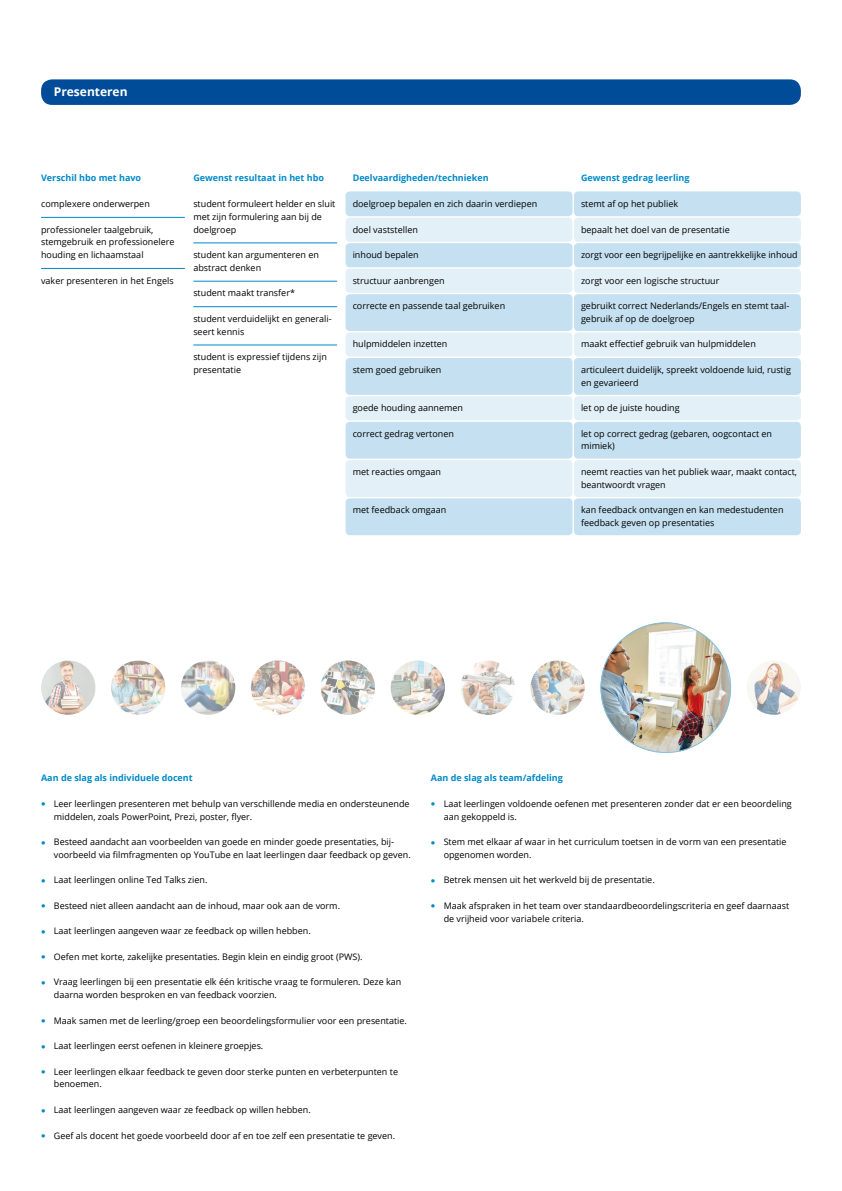
<style>
.page{position:relative;width:842px;height:1191px;background:#fff}
.page>*{position:absolute;margin:0;border:0;box-sizing:border-box;transform-origin:0 0}
.Hoofstuk{font:700 12px "Open Sans";color:#fff}
.Lopende_tekst_-_opso{font:9px/12.8px "Open Sans";color:#000}
.Tabel{font:9px/12.8px "Open Sans";color:#000}
.Lopende_tekst{font:9px/12.8px "Open Sans";color:#000}
.Tussenkopje{font:700 9px "Open Sans";color:#008ac9}
.s1{font-family:"Frutiger";font-weight:900;color:#008ac9}
</style>
<div class="page">
<img style="left:600px;top:622px;width:131px;height:131px;border-radius:65px">
<div style="left:41px;top:79px;width:760px;height:26px;background:#004c98;border-radius:11px"></div>
<div style="left:346px;top:218px;width:226px;height:24px;background:#e3f0f8;border-radius:4px"></div>
<div style="left:574px;top:218px;width:227px;height:24px;background:#e3f0f8;border-radius:4px"></div>
<div style="left:346px;top:191px;width:226px;height:25px;background:#c5e1f1;border-radius:4px"></div>
<div style="left:346px;top:243px;width:226px;height:24px;background:#c5e1f1;border-radius:4px"></div>
<div style="left:574px;top:191px;width:227px;height:25px;background:#c5e1f1;border-radius:4px"></div>
<div style="left:574px;top:243px;width:227px;height:24px;background:#c5e1f1;border-radius:4px"></div>
<div style="left:346px;top:269px;width:226px;height:24px;background:#e3f0f8;border-radius:4px"></div>
<div style="left:346px;top:294px;width:226px;height:37px;background:#c5e1f1;border-radius:4px"></div>
<div style="left:346px;top:358px;width:226px;height:37px;background:#c5e1f1;border-radius:4px"></div>
<div style="left:346px;top:422px;width:226px;height:37px;background:#c5e1f1;border-radius:4px"></div>
<div style="left:346px;top:498px;width:226px;height:37px;background:#c5e1f1;border-radius:4px"></div>
<div style="left:346px;top:332px;width:226px;height:24px;background:#e3f0f8;border-radius:4px"></div>
<div style="left:346px;top:396px;width:226px;height:24px;background:#e3f0f8;border-radius:4px"></div>
<div style="left:346px;top:460px;width:226px;height:37px;background:#e3f0f8;border-radius:4px"></div>
<div style="left:574px;top:269px;width:227px;height:24px;background:#e3f0f8;border-radius:4px"></div>
<div style="left:574px;top:294px;width:227px;height:37px;background:#c5e1f1;border-radius:4px"></div>
<div style="left:574px;top:358px;width:227px;height:37px;background:#c5e1f1;border-radius:4px"></div>
<div style="left:574px;top:422px;width:227px;height:37px;background:#c5e1f1;border-radius:4px"></div>
<div style="left:574px;top:498px;width:227px;height:37px;background:#c5e1f1;border-radius:4px"></div>
<div style="left:574px;top:332px;width:227px;height:24px;background:#e3f0f8;border-radius:4px"></div>
<div style="left:574px;top:396px;width:227px;height:24px;background:#e3f0f8;border-radius:4px"></div>
<div style="left:574px;top:460px;width:227px;height:37px;background:#e3f0f8;border-radius:4px"></div>
<hr style="left:41px;top:217px;width:144px;height:1px;background:#008ac9">
<hr style="left:41px;top:268px;width:144px;height:1px;background:#008ac9">
<hr style="left:193px;top:243px;width:144px;height:1px;background:#008ac9">
<hr style="left:193px;top:281px;width:144px;height:1px;background:#008ac9">
<hr style="left:193px;top:306px;width:144px;height:1px;background:#008ac9">
<hr style="left:193px;top:345px;width:144px;height:1px;background:#008ac9">
<img style="left:747px;top:660px;width:54px;height:55px;border-radius:27px">
<img style="left:41px;top:660px;width:54px;height:55px;border-radius:27px">
<img style="left:111px;top:660px;width:54px;height:55px;border-radius:27px">
<img style="left:251px;top:660px;width:54px;height:55px;border-radius:27px">
<img style="left:321px;top:660px;width:54px;height:55px;border-radius:27px">
<img style="left:391px;top:660px;width:54px;height:55px;border-radius:27px">
<img style="left:461px;top:660px;width:54px;height:55px;border-radius:27px">
<img style="left:530px;top:660px;width:55px;height:55px;border-radius:27px">
<img style="left:181px;top:660px;width:54px;height:55px;border-radius:27px">
<p class="Hoofstuk" style="left:54px;top:83px;width:75px">Presenteren</p>
<p class="Tussenkopje" style="left:41px;top:172px;width:102px">Verschil hbo met havo</p>
<p class="Tussenkopje" style="left:193px;top:172px;width:132px">Gewenst resultaat in het hbo</p>
<p class="Tussenkopje" style="left:353px;top:172px;width:138px">Deelvaardigheden/technieken</p>
<p class="Tussenkopje" style="left:581px;top:172px;width:110px">Gewenst gedrag leerling</p>
<p class="Lopende_tekst_-_opso" style="left:41px;top:197px;width:110px">complexere onderwerpen</p>
<p class="Lopende_tekst" style="left:41px;top:223px;width:135px">professioneler taalgebruik, stemgebruik en professionelere houding en lichaamstaal</p>
<p class="Lopende_tekst_-_opso" style="left:41px;top:274px;width:134px">vaker presenteren in het Engels</p>
<p class="Lopende_tekst" style="left:193px;top:197px;width:144px">student formuleert helder en sluit met zijn formulering aan bij de doelgroep</p>
<p class="Lopende_tekst" style="left:193px;top:248px;width:127px">student kan argumenteren en abstract denken</p>
<p class="Lopende_tekst" style="left:193px;top:286px;width:103px">student maakt transfer*</p>
<p class="Lopende_tekst" style="left:193px;top:312px;width:140px">student verduidelijkt en generali&shy;seert kennis</p>
<p class="Lopende_tekst" style="left:193px;top:350px;width:135px">student is expressief tijdens zijn presentatie</p>
<p class="Tabel" style="left:353px;top:197px;width:186px">doelgroep bepalen en zich daarin verdiepen</p>
<p class="Tabel" style="left:353px;top:223px;width:67px">doel vaststellen</p>
<p class="Tabel" style="left:353px;top:248px;width:68px">inhoud bepalen</p>
<p class="Tabel" style="left:353px;top:274px;width:93px">structuur aanbrengen</p>
<p class="Tabel" style="left:353px;top:299px;width:154px">correcte en passende taal gebruiken</p>
<p class="Tabel" style="left:353px;top:337px;width:96px">hulpmiddelen inzetten</p>
<p class="Tabel" style="left:353px;top:363px;width:90px">stem goed gebruiken</p>
<p class="Tabel" style="left:353px;top:401px;width:112px">goede houding aannemen</p>
<p class="Tabel" style="left:353px;top:427px;width:103px">correct gedrag vertonen</p>
<p class="Tabel" style="left:353px;top:465px;width:90px">met reacties omgaan</p>
<p class="Tabel" style="left:353px;top:503px;width:95px">met feedback omgaan</p>
<p class="Tabel" style="left:581px;top:197px;width:99px">stemt af op het publiek</p>
<p class="Tabel" style="left:581px;top:223px;width:150px">bepaalt het doel van de presentatie</p>
<p class="Tabel" style="left:581px;top:248px;width:218px">zorgt voor een begrijpelijke en aantrekkelijke inhoud</p>
<p class="Tabel" style="left:581px;top:274px;width:140px">zorgt voor een logische structuur</p>
<p class="Tabel" style="left:581px;top:299px;width:210px">gebruikt correct Nederlands/Engels en stemt taal&shy;gebruik af op de doelgroep</p>
<p class="Tabel" style="left:581px;top:337px;width:176px">maakt effectief gebruik van hulpmiddelen</p>
<p class="Tabel" style="left:581px;top:363px;width:211px">articuleert duidelijk, spreekt voldoende luid, rustig en gevarieerd</p>
<p class="Tabel" style="left:581px;top:401px;width:100px">let op de juiste houding</p>
<p class="Tabel" style="left:581px;top:427px;width:193px">let op correct gedrag (gebaren, oogcontact en mimiek)</p>
<p class="Tabel" style="left:581px;top:465px;width:218px">neemt reacties van het publiek waar, maakt contact, beantwoordt vragen</p>
<p class="Tabel" style="left:581px;top:503px;width:204px">kan feedback ontvangen en kan medestudenten feedback geven op presentaties</p>
<p class="Tussenkopje" style="left:41px;top:771px;width:153px">Aan de slag als individuele docent</p>
<p class="Lopende_tekst_-_opso" style="left:54px;top:797px;width:357px;text-indent:-13px"><span class="s1">•</span> Leer leerlingen presenteren met behulp van verschillende media en ondersteunende middelen, zoals PowerPoint, Prezi, poster, flyer.</p>
<p class="Lopende_tekst_-_opso" style="left:54px;top:835px;width:358px;text-indent:-13px"><span class="s1">•</span> Besteed aandacht aan voorbeelden van goede en minder goede presentaties, bij&shy;voorbeeld via filmfragmenten op YouTube en laat leerlingen daar feedback op geven.</p>
<p class="Lopende_tekst_-_opso" style="left:41px;top:873px;width:168px"><span class="s1">•</span> Laat leerlingen online Ted Talks zien.</p>
<p class="Lopende_tekst_-_opso" style="left:41px;top:899px;width:300px"><span class="s1">•</span> Besteed niet alleen aandacht aan de inhoud, maar ook aan de vorm.</p>
<p class="Lopende_tekst_-_opso" style="left:41px;top:924px;width:271px"><span class="s1">•</span> Laat leerlingen aangeven waar ze feedback op willen hebben.</p>
<p class="Lopende_tekst_-_opso" style="left:41px;top:950px;width:323px"><span class="s1">•</span> Oefen met korte, zakelijke presentaties. Begin klein en eindig groot (PWS).</p>
<p class="Lopende_tekst_-_opso" style="left:54px;top:975px;width:349px;text-indent:-13px"><span class="s1">•</span> Vraag leerlingen bij een presentatie elk één kritische vraag te formuleren. Deze kan daarna worden besproken en van feedback voorzien.</p>
<p class="Lopende_tekst_-_opso" style="left:41px;top:1013px;width:367px"><span class="s1">•</span> Maak samen met de leerling/groep een beoordelingsformulier voor een presentatie.</p>
<p class="Lopende_tekst_-_opso" style="left:41px;top:1039px;width:224px"><span class="s1">•</span> Laat leerlingen eerst oefenen in kleinere groepjes.</p>
<p class="Lopende_tekst_-_opso" style="left:54px;top:1064px;width:346px;text-indent:-13px"><span class="s1">•</span> Leer leerlingen elkaar feedback te geven door sterke punten en verbeterpunten te benoemen.</p>
<p class="Lopende_tekst_-_opso" style="left:41px;top:1103px;width:271px"><span class="s1">•</span> Laat leerlingen aangeven waar ze feedback op willen hebben.</p>
<p class="Lopende_tekst_-_opso" style="left:41px;top:1128px;width:355px"><span class="s1">•</span> Geef als docent het goede voorbeeld door af en toe zelf een presentatie te geven.</p>
<p class="Tussenkopje" style="left:431px;top:771px;width:133px">Aan de slag als team/afdeling</p>
<p class="Lopende_tekst_-_opso" style="left:444px;top:797px;width:350px;text-indent:-13px"><span class="s1">•</span> Laat leerlingen voldoende oefenen met presenteren zonder dat er een beoordeling aan gekoppeld is.</p>
<p class="Lopende_tekst_-_opso" style="left:444px;top:835px;width:344px;text-indent:-13px"><span class="s1">•</span> Stem met elkaar af waar in het curriculum toetsen in de vorm van een presentatie opgenomen worden.</p>
<p class="Lopende_tekst_-_opso" style="left:431px;top:873px;width:225px"><span class="s1">•</span> Betrek mensen uit het werkveld bij de presentatie.</p>
<p class="Lopende_tekst_-_opso" style="left:444px;top:899px;width:347px;text-indent:-13px"><span class="s1">•</span> Maak afspraken in het team over standaardbeoordelingscriteria en geef daarnaast de vrijheid voor variabele criteria.</p>
</div>
